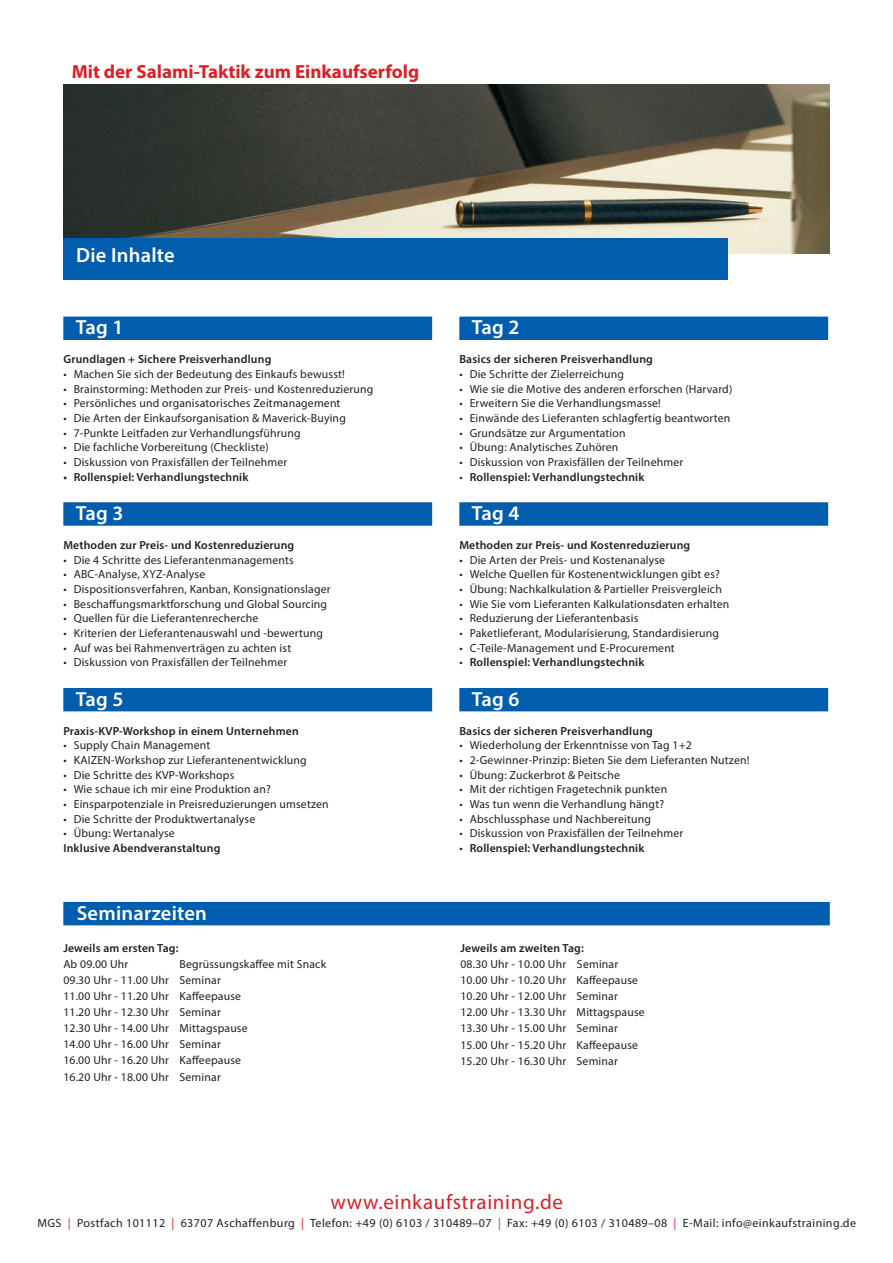
<style>
.page{position:relative;width:893px;height:1263px;background:#fff}
.page>*{position:absolute;margin:0;border:0;box-sizing:border-box;transform-origin:0 0}
.t1{font:21px "Myriad Pro";letter-spacing:.03em;color:#da2128}
.t2{font:600 20.55px "Myriad Pro";letter-spacing:.01em;color:#fff}
.t3{font:700 19.05px "Myriad Pro";color:#da2128}
.t4{font:12px "Myriad Pro";letter-spacing:.035em;color:#231f20}
.t5{font:11.7px "Myriad Pro";letter-spacing:.015em;color:#231f20}
.t6{font:600 11.7px "Myriad Pro";letter-spacing:.015em;color:#231f20}
.s1{font-weight:400}
.s2{color:#da2128}
</style>
<div class="page">
<img style="left:63px;top:85px;width:767px;height:169px">
<div style="left:63px;top:317px;width:369px;height:23px;background:#015dad"></div>
<div style="left:63px;top:502px;width:369px;height:24px;background:#015dad"></div>
<div style="left:63px;top:688px;width:369px;height:23px;background:#015dad"></div>
<div style="left:459px;top:317px;width:369px;height:23px;background:#015dad"></div>
<div style="left:459px;top:502px;width:369px;height:24px;background:#015dad"></div>
<div style="left:459px;top:688px;width:369px;height:23px;background:#015dad"></div>
<div style="left:63px;top:239px;width:664px;height:41px;background:#015dad"></div>
<div style="left:63px;top:902px;width:767px;height:23px;background:#015dad"></div>
<p class="t3" style="left:72px;top:60px;width:349px">Mit der Salami-Taktik zum Einkaufserfolg</p>
<p class="t2" style="left:76px;top:242px;width:100px">Die Inhalte</p>
<p class="t2" style="left:76px;top:314px;width:49px">Tag 1</p>
<p class="t6" style="left:63px;top:352px;width:210px">Grundlagen + Sichere Preisverhandlung</p>
<p class="t5" style="left:63px;top:367px;width:283px">• Machen Sie sich der Bedeutung des Einkaufs bewusst!</p>
<p class="t5" style="left:63px;top:382px;width:312px">• Brainstorming: Methoden zur Preis- und Kostenreduzierung</p>
<p class="t5" style="left:63px;top:396px;width:279px">• Persönliches und organisatorisches Zeitmanagement</p>
<p class="t5" style="left:63px;top:411px;width:284px">• Die Arten der Einkaufsorganisation &amp; Maverick-Buying</p>
<p class="t5" style="left:63px;top:425px;width:239px">• 7-Punkte Leitfaden zur Verhandlungsführung</p>
<p class="t5" style="left:63px;top:440px;width:207px">• Die fachliche Vorbereitung (Checkliste)</p>
<p class="t5" style="left:63px;top:455px;width:225px">• Diskussion von Praxisfällen der Teilnehmer</p>
<p class="t6" style="left:63px;top:469px;width:187px">• Rollenspiel: Verhandlungstechnik</p>
<p class="t2" style="left:76px;top:500px;width:49px">Tag 3</p>
<p class="t6" style="left:63px;top:538px;width:232px">Methoden zur Preis- und Kostenreduzierung</p>
<p class="t5" style="left:63px;top:553px;width:232px">• Die 4 Schritte des Lieferantenmanagements</p>
<p class="t5" style="left:63px;top:567px;width:143px">• ABC-Analyse, XYZ-Analyse</p>
<p class="t5" style="left:63px;top:582px;width:269px">• Dispositionsverfahren, Kanban, Konsignationslager</p>
<p class="t5" style="left:63px;top:597px;width:265px">• Beschaffungsmarktforschung und Global Sourcing</p>
<p class="t5" style="left:63px;top:611px;width:197px">• Quellen für die Lieferantenrecherche</p>
<p class="t5" style="left:63px;top:626px;width:261px">• Kriterien der Lieferantenauswahl und -bewertung</p>
<p class="t5" style="left:63px;top:640px;width:229px">• Auf was bei Rahmenverträgen zu achten ist</p>
<p class="t5" style="left:63px;top:655px;width:225px">• Diskussion von Praxisfällen der Teilnehmer</p>
<p class="t2" style="left:76px;top:685px;width:49px">Tag 5</p>
<p class="t6" style="left:63px;top:723px;width:237px">Praxis-KVP-Workshop in einem Unternehmen</p>
<p class="t5" style="left:63px;top:738px;width:148px">• Supply Chain Management</p>
<p class="t5" style="left:63px;top:753px;width:245px">• KAIZEN-Workshop zur Lieferantenentwicklung</p>
<p class="t5" style="left:63px;top:768px;width:172px">• Die Schritte des KVP-Workshops</p>
<p class="t5" style="left:63px;top:782px;width:209px">• Wie schaue ich mir eine Produktion an?</p>
<p class="t5" style="left:63px;top:797px;width:267px">• Einsparpotenziale in Preisreduzierungen umsetzen</p>
<p class="t5" style="left:63px;top:811px;width:193px">• Die Schritte der Produktwertanalyse</p>
<p class="t5" style="left:63px;top:826px;width:113px">• Übung: Wertanalyse</p>
<p class="t6" style="left:63px;top:841px;width:159px">Inklusive Abendveranstaltung</p>
<p class="t2" style="left:77px;top:899px;width:132px">Seminarzeiten</p>
<p class="t6" style="left:63px;top:940px;width:117px">Jeweils am ersten Tag:</p>
<p class="t5" style="left:63px;top:957px;width:67px">Ab 09.00 Uhr</p>
<p class="t5" style="left:180px;top:957px;width:148px">Begrüssungskaffee mit Snack</p>
<p class="t5" style="left:63px;top:973px;width:159px">09.30 Uhr - 11.00 Uhr Seminar</p>
<p class="t5" style="left:63px;top:989px;width:179px">11.00 Uhr - 11.20 Uhr Kaffeepause</p>
<p class="t5" style="left:63px;top:1005px;width:159px">11.20 Uhr - 12.30 Uhr Seminar</p>
<p class="t5" style="left:63px;top:1021px;width:186px">12.30 Uhr - 14.00 Uhr Mittagspause</p>
<p class="t5" style="left:63px;top:1037px;width:159px">14.00 Uhr - 16.00 Uhr Seminar</p>
<p class="t5" style="left:63px;top:1053px;width:179px">16.00 Uhr - 16.20 Uhr Kaffeepause</p>
<p class="t5" style="left:63px;top:1069px;width:159px">16.20 Uhr - 18.00 Uhr Seminar</p>
<p class="t2" style="left:472px;top:314px;width:49px">Tag 2</p>
<p class="t6" style="left:459px;top:352px;width:195px">Basics der sicheren Preisverhandlung</p>
<p class="t5" style="left:459px;top:367px;width:166px">• Die Schritte der Zielerreichung</p>
<p class="t5" style="left:459px;top:382px;width:275px">• Wie sie die Motive des anderen erforschen (Harvard)</p>
<p class="t5" style="left:459px;top:396px;width:203px">• Erweitern Sie die Verhandlungsmasse!</p>
<p class="t5" style="left:459px;top:411px;width:272px">• Einwände des Lieferanten schlagfertig beantworten</p>
<p class="t5" style="left:459px;top:425px;width:168px">• Grundsätze zur Argumentation</p>
<p class="t5" style="left:459px;top:440px;width:161px">• Übung: Analytisches Zuhören</p>
<p class="t5" style="left:459px;top:455px;width:225px">• Diskussion von Praxisfällen der Teilnehmer</p>
<p class="t6" style="left:459px;top:469px;width:187px"><span class="s1">•</span> Rollenspiel: Verhandlungstechnik</p>
<p class="t2" style="left:472px;top:500px;width:49px">Tag 4</p>
<p class="t6" style="left:459px;top:538px;width:232px">Methoden zur Preis- und Kostenreduzierung</p>
<p class="t5" style="left:459px;top:553px;width:207px">• Die Arten der Preis- und Kostenanalyse</p>
<p class="t5" style="left:459px;top:567px;width:262px">• Welche Quellen für Kostenentwicklungen gibt es?</p>
<p class="t5" style="left:459px;top:582px;width:264px">• Übung: Nachkalkulation &amp; Partieller Preisvergleich</p>
<p class="t5" style="left:459px;top:597px;width:271px">• Wie Sie vom Lieferanten Kalkulationsdaten erhalten</p>
<p class="t5" style="left:459px;top:611px;width:180px">• Reduzierung der Lieferantenbasis</p>
<p class="t5" style="left:459px;top:626px;width:261px">• Paketlieferant, Modularisierung, Standardisierung</p>
<p class="t5" style="left:459px;top:640px;width:217px">• C-Teile-Management und E-Procurement</p>
<p class="t6" style="left:459px;top:655px;width:187px"><span class="s1">•</span> Rollenspiel: Verhandlungstechnik</p>
<p class="t2" style="left:472px;top:685px;width:49px">Tag 6</p>
<p class="t6" style="left:459px;top:723px;width:195px">Basics der sicheren Preisverhandlung</p>
<p class="t5" style="left:459px;top:738px;width:234px">• Wiederholung der Erkenntnisse von Tag 1+2</p>
<p class="t5" style="left:459px;top:753px;width:292px">• 2-Gewinner-Prinzip: Bieten Sie dem Lieferanten Nutzen!</p>
<p class="t5" style="left:459px;top:768px;width:162px">• Übung: Zuckerbrot &amp; Peitsche</p>
<p class="t5" style="left:459px;top:782px;width:209px">• Mit der richtigen Fragetechnik punkten</p>
<p class="t5" style="left:459px;top:797px;width:206px">• Was tun wenn die Verhandlung hängt?</p>
<p class="t5" style="left:459px;top:811px;width:193px">• Abschlussphase und Nachbereitung</p>
<p class="t5" style="left:459px;top:826px;width:225px">• Diskussion von Praxisfällen der Teilnehmer</p>
<p class="t6" style="left:459px;top:841px;width:187px"><span class="s1">•</span> Rollenspiel: Verhandlungstechnik</p>
<p class="t6" style="left:460px;top:940px;width:125px">Jeweils am zweiten Tag:</p>
<p class="t5" style="left:460px;top:957px;width:159px">08.30 Uhr - 10.00 Uhr Seminar</p>
<p class="t5" style="left:460px;top:973px;width:179px">10.00 Uhr - 10.20 Uhr Kaffeepause</p>
<p class="t5" style="left:460px;top:989px;width:159px">10.20 Uhr - 12.00 Uhr Seminar</p>
<p class="t5" style="left:460px;top:1005px;width:186px">12.00 Uhr - 13.30 Uhr Mittagspause</p>
<p class="t5" style="left:460px;top:1021px;width:159px">13.30 Uhr - 15.00 Uhr Seminar</p>
<p class="t5" style="left:460px;top:1037px;width:179px">15.00 Uhr - 15.20 Uhr Kaffeepause</p>
<p class="t5" style="left:460px;top:1053px;width:159px">15.20 Uhr - 16.30 Uhr Seminar</p>
<p class="t1" style="left:330px;top:1189px;width:234px">www.einkaufstraining.de</p>
<p class="t4" style="left:37px;top:1215px;width:820px">MGS <span class="s2">|</span> Postfach 101112 <span class="s2">|</span> 63707 Aschaffenburg <span class="s2">|</span> Telefon: +49 (0) 6103 / 310489–07 <span class="s2">|</span> Fax: +49 (0) 6103 / 310489–08 <span class="s2">|</span> E-Mail: info@einkaufstraining.de</p>
</div>
